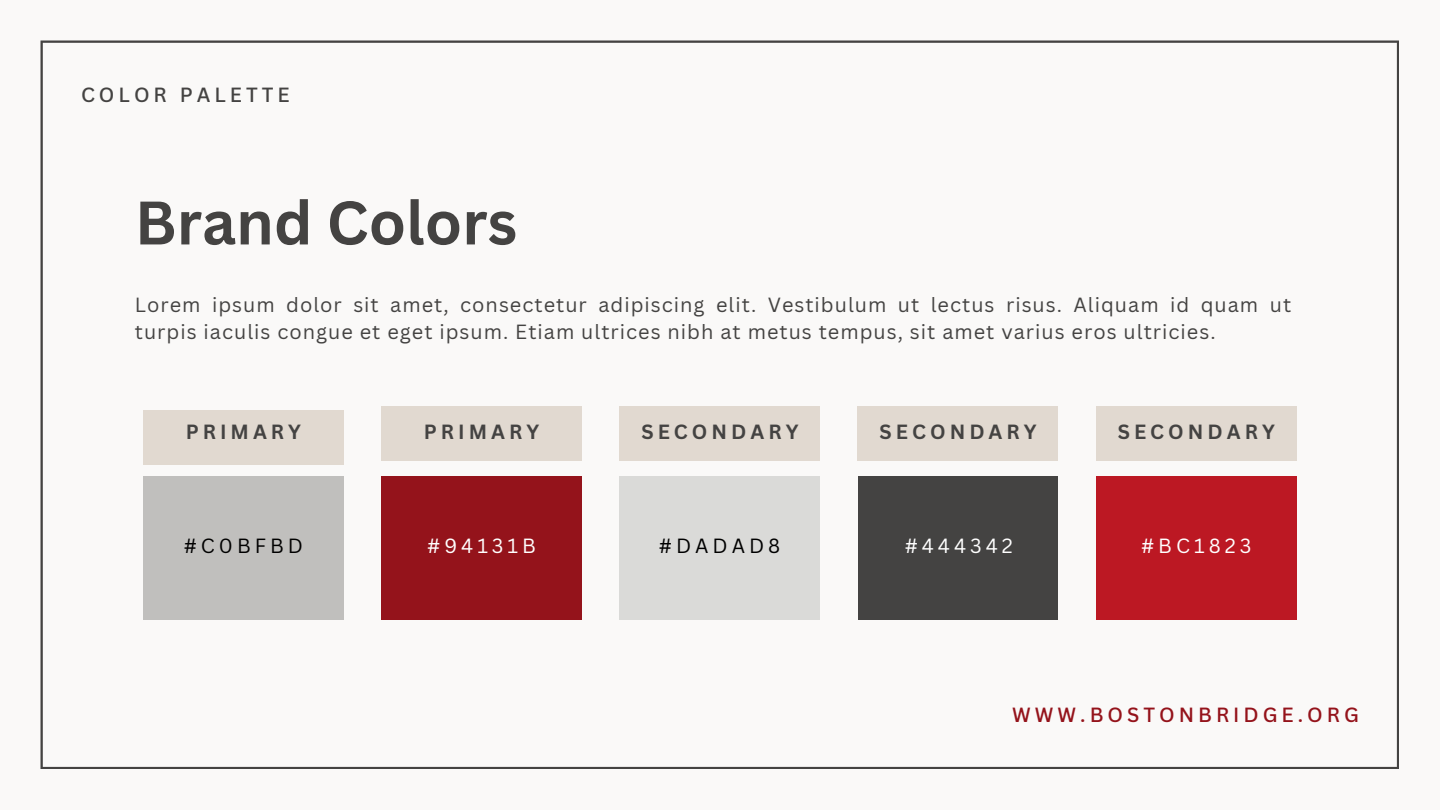
<style>
.page{position:relative;width:1440px;height:810px;background:#faf9f8}
.page>*{position:absolute;margin:0;border:0;box-sizing:border-box;transform-origin:0 0}
.t1{font:700 60px "Canva Sans";color:#444342}
.t2{font:20px/27.8px "Canva Sans";letter-spacing:.05em;color:#444342}
.t3{font:700 20px "Canva Sans";letter-spacing:.2em;color:#444342}
.t4{font:20px "Canva Sans";letter-spacing:.2em;color:#fff}
.t5{font:500 20px "Canva Sans";letter-spacing:.2em;color:#94131b}
.t6{font:20px "Canva Sans";letter-spacing:.2em;color:#000}
.t7{font:500 20px "Canva Sans";letter-spacing:.2em;color:#444342}
</style>
<div class="page">
<div style="left:381px;top:406px;width:201px;height:55px;background:#e1d9d0"></div>
<div style="left:620px;top:406px;width:200px;height:55px;background:#e1d9d0"></div>
<div style="left:858px;top:406px;width:200px;height:55px;background:#e1d9d0"></div>
<div style="left:1096px;top:406px;width:200px;height:55px;background:#e1d9d0"></div>
<div style="left:143px;top:410px;width:200px;height:54px;background:#e1d9d0"></div>
<div style="left:381px;top:476px;width:200px;height:144px;background:#94131b"></div>
<div style="left:620px;top:476px;width:200px;height:144px;background:#dadad8"></div>
<div style="left:858px;top:476px;width:200px;height:144px;background:#444342"></div>
<div style="left:1096px;top:476px;width:200px;height:144px;background:#bc1823"></div>
<div style="left:143px;top:476px;width:200px;height:144px;background:#c0bfbd"></div>
<p class="t7" style="left:81px;top:81px;width:210px">COLOR PALETTE</p>
<h3 class="t1" style="left:135px;top:180px;width:384px">Brand Colors</h3>
<h3 class="t2" style="left:135px;top:290px;width:1158px">Lorem ipsum dolor sit amet, consectetur adipiscing elit. Vestibulum ut lectus risus. Aliquam id quam ut turpis iaculis congue et eget ipsum. Etiam ultrices nibh at metus tempus, sit amet varius eros ultricies.</h3>
<h1 class="t3" style="left:186px;top:418px;width:117px">PRIMARY</h1>
<h2 class="t6" style="left:184px;top:532px;width:121px">#C0BFBD</h2>
<h2 class="t3" style="left:424px;top:418px;width:117px">PRIMARY</h2>
<p class="t4" style="left:427px;top:532px;width:110px">#94131B</p>
<h2 class="t3" style="left:641px;top:418px;width:159px">SECONDARY</h2>
<h2 class="t6" style="left:659px;top:532px;width:123px">#DADAD8</h2>
<h2 class="t3" style="left:880px;top:418px;width:159px">SECONDARY</h2>
<h2 class="t4" style="left:905px;top:532px;width:110px">#444342</h2>
<h3 class="t3" style="left:1118px;top:418px;width:159px">SECONDARY</h3>
<h3 class="t4" style="left:1141px;top:532px;width:112px">#BC1823</h3>
<p class="t5" style="left:1012px;top:701px;width:348px">WWW.BOSTONBRIDGE.ORG</p>
</div>
